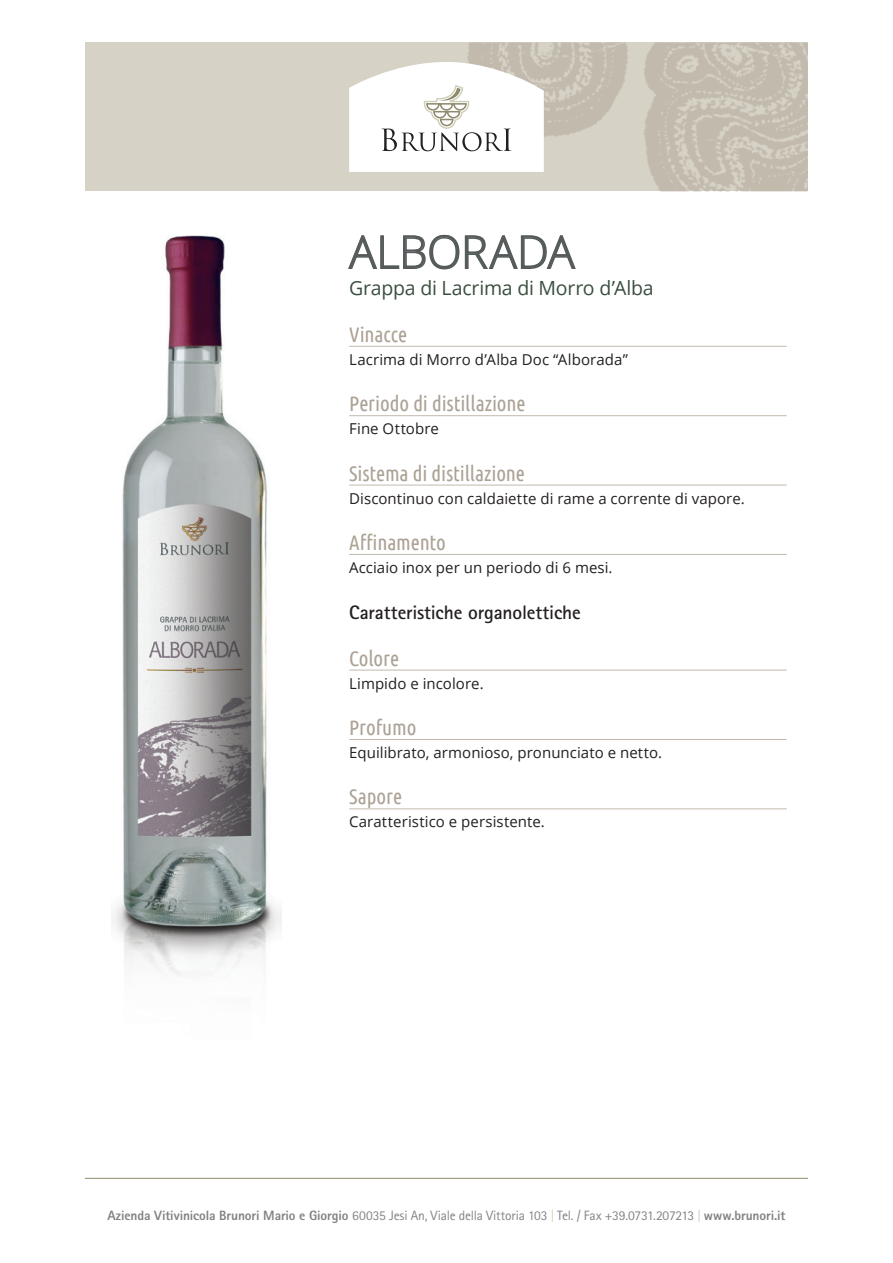
<style>
.page{position:relative;width:893px;height:1263px;background:#fff}
.page>*{position:absolute;margin:0;border:0;box-sizing:border-box;transform-origin:0 0}
.t1{font:300 45px "Open Sans";letter-spacing:-.005em;color:#555a5a}
.t2{font:21px "Ubuntu Condensed";letter-spacing:-.005em;color:#aca296}
.t3{font:700 19.5px "Rotis Sans Serif Std";letter-spacing:-.01em;color:#231f20}
.t4{font:19.5px "Open Sans";letter-spacing:-.015em;color:#3b4f40}
.t5{font:15px "Open Sans";letter-spacing:.005em;color:#231f20}
.t6{font:13.5px "Rotis Sans Serif Std";letter-spacing:-.015em;color:#808285}
.s1{font-weight:800}
.s2{color:#cecdb8}
</style>
<div class="page">
<div style="left:85px;top:43px;width:723px;height:148px;background:#d7d2c6"></div>
<img style="left:467px;top:43px;width:341px;height:148px">
<svg style="left:349px;top:62px;width:195px;height:110px"></svg>
<hr style="left:349px;top:346px;width:438px;height:1px;background:#c1baad">
<hr style="left:349px;top:415px;width:438px;height:1px;background:#c1baad">
<hr style="left:349px;top:485px;width:438px;height:1px;background:#c1baad">
<hr style="left:349px;top:554px;width:438px;height:1px;background:#c1baad">
<hr style="left:349px;top:670px;width:438px;height:1px;background:#c1baad">
<hr style="left:349px;top:739px;width:438px;height:1px;background:#c1baad">
<hr style="left:349px;top:809px;width:438px;height:1px;background:#c1baad">
<svg style="left:348px;top:234px;width:228px;height:36px"></svg>
<img style="left:111px;top:235px;width:170px;height:943px">
<hr style="left:85px;top:1178px;width:723px;height:1px;background:#8f8a6b">
<p class="t1" style="left:349px;top:221px;width:227px">ALBORADA</p>
<p class="t4" style="left:349px;top:275px;width:306px">Grappa di Lacrima di Morro d’Alba</p>
<p class="t2" style="left:349px;top:321px;width:60px">Vinacce</p>
<p class="t5" style="left:349px;top:349px;width:280px">Lacrima di Morro d’Alba Doc “Alborada”</p>
<p class="t2" style="left:349px;top:391px;width:178px">Periodo di distillazione</p>
<p class="t5" style="left:349px;top:419px;width:91px">Fine Ottobre</p>
<p class="t2" style="left:349px;top:460px;width:177px">Sistema di distillazione</p>
<p class="t5" style="left:349px;top:488px;width:397px">Discontinuo con caldaiette di rame a corrente di vapore.</p>
<p class="t2" style="left:349px;top:529px;width:98px">Affinamento</p>
<p class="t5" style="left:349px;top:557px;width:265px">Acciaio inox per un periodo di 6 mesi.</p>
<p class="t3" style="left:349px;top:600px;width:233px">Caratteristiche organolettiche</p>
<p class="t2" style="left:349px;top:645px;width:52px">Colore</p>
<p class="t5" style="left:349px;top:673px;width:136px">Limpido e incolore.</p>
<p class="t2" style="left:349px;top:714px;width:69px">Profumo</p>
<p class="t5" style="left:349px;top:742px;width:314px">Equilibrato, armonioso, pronunciato e netto.</p>
<p class="t2" style="left:349px;top:784px;width:55px">Sapore</p>
<p class="t5" style="left:349px;top:812px;width:197px">Caratteristico e persistente.</p>
<p class="t6" style="left:107px;top:1208px;width:680px"><span class="s1">Azienda Vitivinicola Brunori Mario e Giorgio</span> 60035 Jesi An, Viale della Vittoria 103 <span class="s2">|</span> Tel. / Fax +39.0731.207213 <span class="s2">|</span> <span class="s1">www.brunori.it</span></p>
</div>
